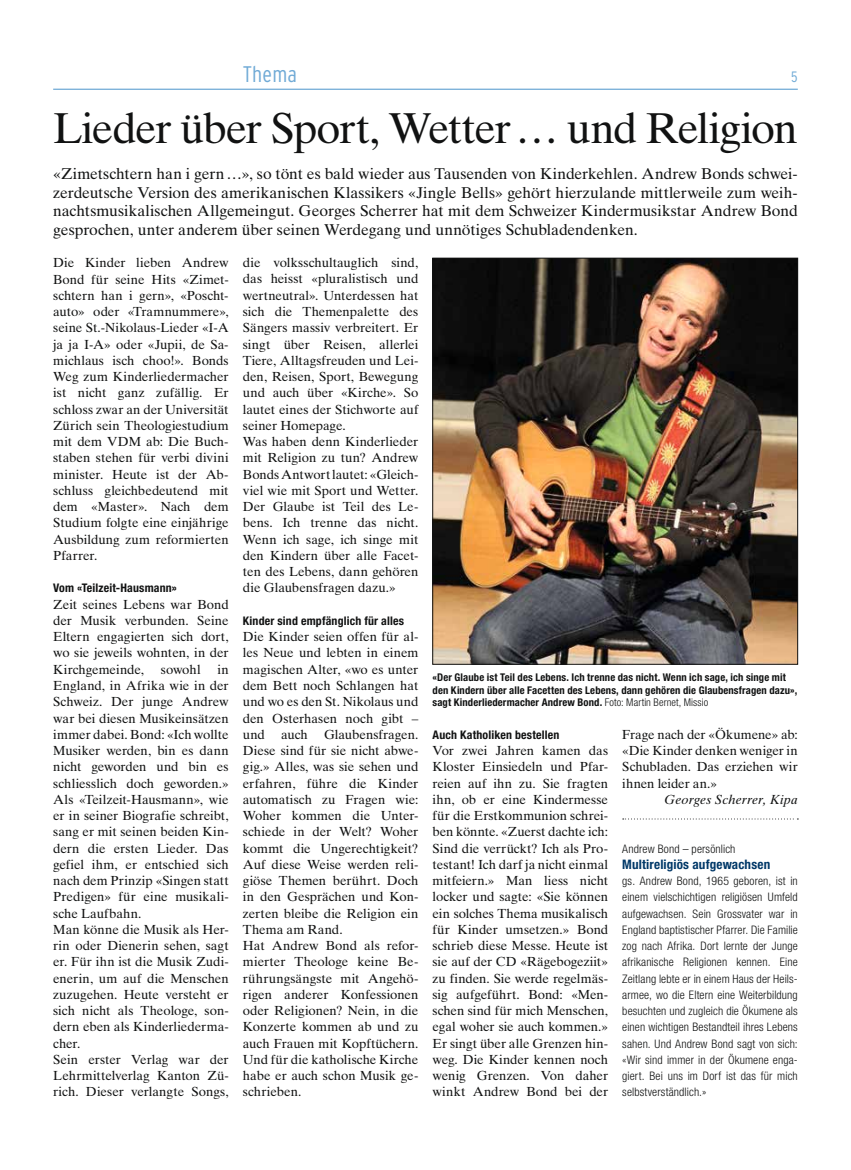
<style>
.page{position:relative;width:851px;height:1170px;background:#fff}
.page>*{position:absolute;margin:0;border:0;box-sizing:border-box;transform-origin:0 0}
.t1{font:43.12px "Times Ten LT Std";letter-spacing:-.03em;color:#111212}
.t2{font:300 condensed 22.5px "Interstate";letter-spacing:.01em;color:#70aad6}
.t3{font:15.62px/18.8px "Times Ten LT Std";letter-spacing:-.01em;color:#111212;text-align:justify}
.t4{font:300 condensed 15px "Interstate";color:#70aad6}
.t5{font:13.12px/16.2px "Times Ten LT Std";letter-spacing:-.005em;color:#111212;text-align:justify}
.t6{font:700 condensed 13.12px "Helvetica Neue LT Std";letter-spacing:.01em;color:#003868}
.t7{font:italic 13.12px "Times Ten LT Std";letter-spacing:.01em;color:#111212}
.t8{font:700 condensed 11.88px "Helvetica Neue LT Std";letter-spacing:.015em;color:#111212}
.t9{font:300 condensed 11.75px/16.2px "Helvetica Neue LT Std";letter-spacing:.01em;color:#111212;text-align:justify}
.t10{font:700 condensed 10.62px/12.8px "Helvetica Neue LT Std";letter-spacing:.015em;color:#111212}
.s1{font-weight:300}
</style>
<div class="page">
<hr style="left:53px;top:89px;width:744px;height:1px;background:#70aad6">
<img style="left:434px;top:260px;width:361px;height:402px">
<div style="left:432px;top:258px;width:365px;height:406px;border:1px solid #111212"></div>
<svg style="left:622px;top:818px;width:176px;height:1px"></svg>
<h2 class="t2" style="left:243px;top:62px;width:56px">Thema</h2>
<p class="t4" style="left:791px;top:68px;width:8px">5</p>
<h1 class="t1" style="left:53px;top:102px;width:746px">Lieder über Sport, Wetter… und Religion</h1>
<p class="t3" style="left:53px;top:164px;width:746px">«Zimetschtern han i gern…», so tönt es bald wieder aus Tausenden von Kinderkehlen. Andrew Bonds schwei&shy;zerdeutsche Version des amerikanischen Klassikers «Jingle Bells» gehört hierzulande mittlerweile zum weih&shy;nachtsmusikalischen Allgemeingut. Georges Scherrer hat mit dem Schweizer Kindermusikstar Andrew Bond gesprochen, unter anderem über seinen Werdegang und unnötiges Schubladendenken.</p>
<p class="t5" style="left:53px;top:254px;width:177px">Die Kinder lieben Andrew Bond für seine Hits «Zimet&shy;schtern han i gern», «Poscht&shy;auto» oder «Tramnummere», seine St.-Nikolaus-Lieder «I-A ja ja I-A» oder «Jupii, de Sa&shy;michlaus isch choo!». Bonds Weg zum Kinderliedermacher ist nicht ganz zufällig. Er schloss zwar an der Universität Zürich sein Theologiestudium mit dem VDM ab: Die Buch&shy;staben stehen für verbi divini minister. Heute ist der Ab&shy;schluss gleichbedeutend mit dem «Master». Nach dem Studium folgte eine einjährige Ausbildung zum reformierten Pfarrer.</p>
<p class="t8" style="left:53px;top:581px;width:125px">Vom «Teilzeit-Hausmann»</p>
<p class="t5" style="left:53px;top:596px;width:177px">Zeit seines Lebens war Bond der Musik verbunden. Seine Eltern engagierten sich dort, wo sie jeweils wohnten, in der Kirchgemeinde,</p>
<p class="t5" style="left:53px;top:661px;width:177px;text-align:left;text-indent:164px">in<br>England, in Afrika wie in der<br>Schweiz. Der junge Andrew war bei diesen Musikeinsätzen immer dabei. Bond: «Ich wollte<br>Musiker werden, bin es dann nicht geworden und bin es schliesslich doch geworden.»<br>Als «Teilzeit-Hausmann», wie er in seiner Biografie schreibt, sang er mit seinen beiden Kin&shy;dern die ersten Lieder. Das gefiel ihm, er entschied sich nach dem Prinzip «Singen statt<br>Predigen» für eine musikali&shy;sche Laufbahn.<br>Man könne die Musik als Her&shy;rin oder Dienerin sehen, sagt er. Für ihn ist die Musik Zudi&shy;enerin, um auf die Menschen zuzugehen. Heute versteht er sich nicht als Theologe, son&shy;dern eben als Kinderliederma&shy;cher.<br>Sein erster Verlag war der<br>Lehrmittelverlag Kanton Zü&shy;rich. Dieser verlangte Songs,</p>
<p class="t5" style="left:161px;top:661px;width:41px">sowohl</p>
<p class="t5" style="left:243px;top:254px;width:177px;text-align:left">die volksschultauglich sind, das heisst «pluralistisch und wertneutral». Unterdessen hat sich die Themenpalette des<br>Sängers massiv verbreitert. Er singt über Reisen, allerlei<br>Tiere, Alltagsfreuden und Lei&shy;den, Reisen, Sport, Bewegung und auch über «Kirche». So lautet eines der Stichworte auf seiner Homepage.<br>Was haben denn Kinderlieder mit Religion zu tun? Andrew<br>Bonds Antwort lautet: «Gleich&shy;viel wie mit Sport und Wetter.<br>Der Glaube ist Teil des Le&shy;bens. Ich trenne das nicht.<br>Wenn ich sage, ich singe mit den Kindern über alle Facet&shy;ten des Lebens, dann gehören die Glaubensfragen dazu.»</p>
<p class="t8" style="left:243px;top:613px;width:163px">Kinder sind empfänglich für alles</p>
<p class="t5" style="left:243px;top:628px;width:177px;text-align:left">Die Kinder seien offen für al&shy;les Neue und lebten in einem magischen Alter, «wo es unter dem Bett noch Schlangen hat und wo es den St. Nikolaus und den Osterhasen noch gibt – und auch Glaubensfragen.<br>Diese sind für sie nicht abwe&shy;gig.» Alles, was sie sehen und erfahren, führe die Kinder automatisch zu Fragen wie:<br>Woher kommen die Unter&shy;schiede in der Welt? Woher kommt die Ungerechtigkeit?<br>Auf diese Weise werden reli&shy;giöse Themen berührt. Doch in den Gesprächen und Kon&shy;zerten bleibe die Religion ein<br>Thema am Rand.<br>Hat Andrew Bond als refor&shy;mierter Theologe keine Be&shy;rührungsängste mit Angehö&shy;rigen anderer Konfessionen oder Religionen? Nein, in die<br>Konzerte kommen ab und zu auch Frauen mit Kopftüchern.<br>Und für die katholische Kirche habe er auch schon Musik ge&shy;schrieben.</p>
<p class="t10" style="left:432px;top:670px;width:366px">«Der Glaube ist Teil des Lebens. Ich trenne das nicht. Wenn ich sage, ich singe mit den Kindern über alle Facetten des Lebens, dann gehören die Glaubensfragen dazu», sagt Kinderliedermacher Andrew Bond. <span class="s1">Foto: Martin Bernet, Missio</span></p>
<p class="t8" style="left:432px;top:727px;width:128px">Auch Katholiken bestellen</p>
<p class="t5" style="left:432px;top:742px;width:177px">Vor zwei Jahren kamen das Kloster Einsiedeln und Pfar&shy;reien auf ihn zu. Sie fragten ihn, ob er eine Kindermesse für die Erstkommunion schrei&shy;ben könnte. «Zuerst dachte ich:<br>Sind die verrückt? Ich als Pro&shy;testant! Ich darf ja nicht einmal mitfeiern.» Man liess nicht locker und sagte: «Sie können ein solches Thema musikalisch für Kinder umsetzen.» Bond schrieb diese Messe. Heute ist sie auf der CD «Rägebogeziit» zu finden. Sie werde regelmäs&shy;sig aufgeführt. Bond: «Men&shy;schen sind für mich Menschen, egal woher sie auch kommen.» Er singt über alle Grenzen hin&shy;weg. Die Kinder kennen noch wenig Grenzen. Von daher winkt Andrew Bond bei der</p>
<p class="t5" style="left:622px;top:726px;width:177px">Frage nach der «Ökumene» ab: «Die Kinder denken weniger in Schubladen. Das erziehen wir ihnen leider an.»</p>
<p class="t7" style="left:664px;top:791px;width:135px">Georges Scherrer, Kipa</p>
<p class="t9" style="left:622px;top:840px;width:115px">Andrew Bond – persönlich</p>
<p class="t6" style="left:622px;top:856px;width:149px">Multireligiös aufgewachsen</p>
<p class="t9" style="left:622px;top:872px;width:177px">gs. Andrew Bond, 1965 geboren, ist in einem vielschichtigen religiösen Umfeld aufgewachsen. Sein Grossvater war in England baptistischer Pfarrer. Die Familie zog nach Afrika. Dort lernte der Junge afrikanische Religionen kennen. Eine Zeitlang lebte er in einem Haus der Heils&shy;armee, wo die Eltern eine Weiterbildung besuchten und zugleich die Ökumene als einen wichtigen Bestandteil ihres Lebens sahen. Und Andrew Bond sagt von sich: «Wir sind immer in der Ökumene enga&shy;giert. Bei uns im Dorf ist das für mich selbstverständlich.»</p>
</div>
